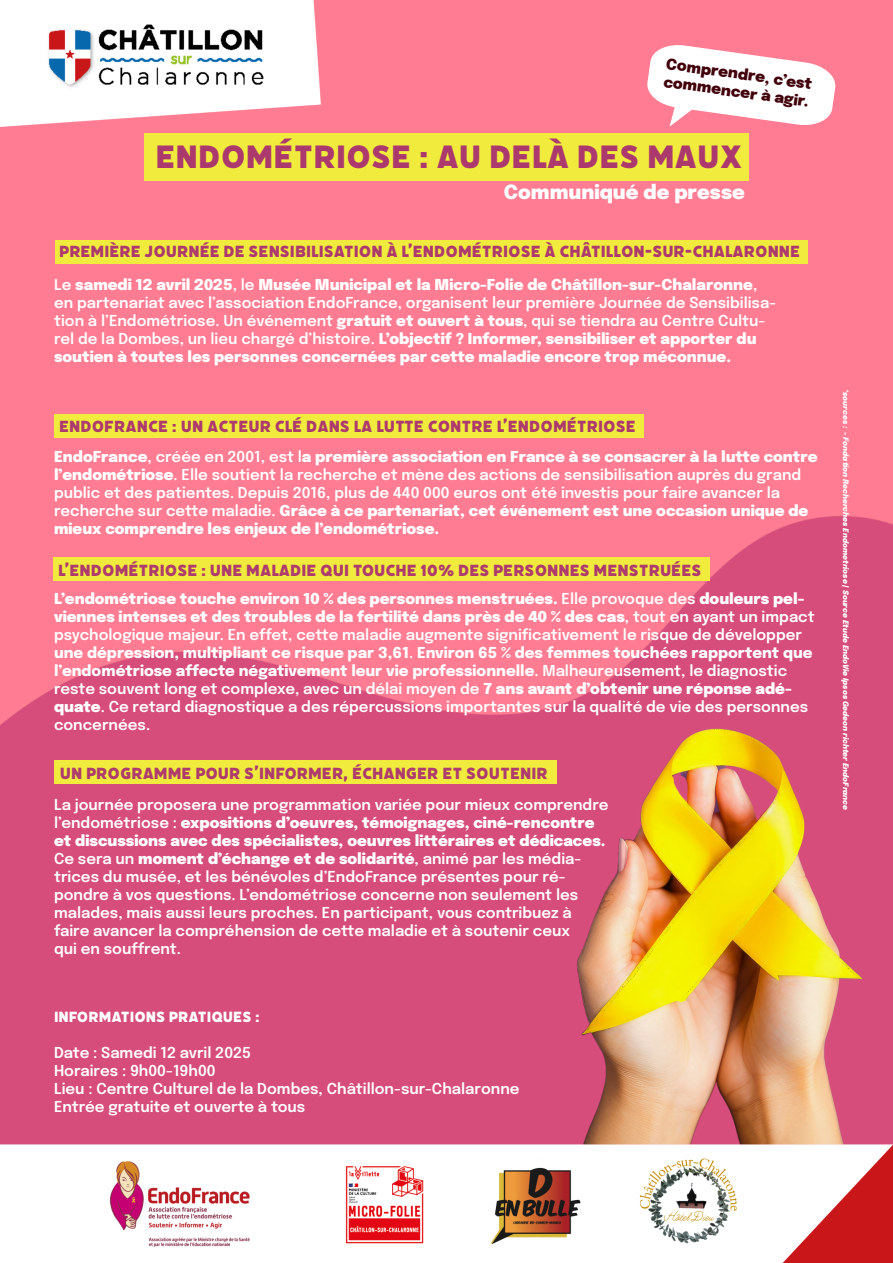
<style>
.page{position:relative;width:893px;height:1263px;background:#fff}
.page>*{position:absolute;margin:0;border:0;box-sizing:border-box;transform-origin:0 0}
.t1{font:36px "Filicudi Solid";color:#ac396d}
.t2{font:900 19.5px "Epilogue";color:#fff}
.t3{font:18px "Filicudi Solid";color:#ad3a6d}
.t4{font:18px "Filicudi Solid";color:#ad3b6d}
.t5{font:16.5px "Filicudi Solid";color:#fff}
.t6{font:600 15px/18px "Epilogue";color:#fff}
.t7{font:900 15px/18px "Epilogue";color:#fff}
.t8{font:900 15px/18px "Epilogue";color:#41000b}
.t9{font:italic 900 7.5px "Epilogue";color:#fff}
.s1{font-weight:600}
.s2{font-weight:900}
.s3{font-weight:800}
</style>
<div class="page">
<img style="left:0;top:0;width:893px;height:1263px">
<div style="left:54px;top:414px;width:589px;height:23px;background:#f0eb3d"></div>
<div style="left:144px;top:133px;width:605px;height:47px;background:#f0eb3d"></div>
<div style="left:55px;top:241px;width:753px;height:23px;background:#f0eb3d"></div>
<div style="left:53px;top:557px;width:656px;height:24px;background:#f0eb3d"></div>
<div style="left:55px;top:760px;width:502px;height:24px;background:#f0eb3d"></div>
<svg style="left:646px;top:43px;width:191px;height:84px"></svg>
<p class="t8" style="left:668px;top:53px;width:149px;rotate:8deg">Comprendre, c’est commencer à agir.</p>
<h1 class="t1" style="left:156px;top:135px;width:588px">ENDOMÉTRIOSE : AU DELÀ DES MAUX</h1>
<h2 class="t2" style="left:504px;top:176px;width:242px">Communiqué de presse</h2>
<p class="t3" style="left:59px;top:241px;width:740px">PREMIÈRE JOURNÉE DE SENSIBILISATION À L’ENDOMÉTRIOSE À CHÂTILLON-SUR-CHALARONNE</p>
<p class="t7" style="left:54px;top:274px;width:724px"><span class="s1">Le</span> samedi 12 avril 2025<span class="s1">, le</span> Musée Municipal et la Micro-Folie de Châtillon-sur-Chalaronne<span class="s1">, en partenariat avec l’association EndoFrance, organisent leur première Journée de Sensibilisa&shy;tion à l’Endométriose. Un événement</span> gratuit et ouvert à tous<span class="s1">, qui se tiendra au Centre Cultu&shy;rel de la Dombes, un lieu chargé d’histoire.</span> L’objectif ? Informer, sensibiliser et apporter du soutien à toutes les personnes concernées par cette maladie encore trop méconnue.</p>
<p class="t3" style="left:59px;top:416px;width:576px">ENDOFRANCE : UN ACTEUR CLÉ DANS LA LUTTE CONTRE L’ENDOMÉTRIOSE</p>
<p class="t6" style="left:54px;top:446px;width:765px"><span class="s2">EndoFrance</span>, créée en 2001, est l<span class="s2">a première association en France à se consacrer à la lutte contre l’endométriose</span>. Elle soutient la recherche et mène des actions de sensibilisation auprès du grand public et des patientes. Depuis 2016, plus de 440 000 euros ont été investis pour faire avancer la recherche sur cette maladie. <span class="s2">Grâce à ce partenariat, cet événement est une occasion unique de mieux comprendre les enjeux de l’endométriose.</span></p>
<p class="t4" style="left:58px;top:560px;width:645px">L’ENDOMÉTRIOSE : UNE MALADIE QUI TOUCHE 10% DES PERSONNES MENSTRUÉES</p>
<p class="t6" style="left:54px;top:589px;width:762px"><span class="s2">L’endométriose touche environ 10 % des personnes menstruées.</span> Elle provoque des <span class="s2">douleurs pel&shy;viennes intenses et des troubles de la fertilité dans près de 40 % des cas</span>, tout en ayant un impact psychologique majeur. En effet, cette maladie augmente significativement le risque de développer <span class="s3">une dépression, multipliant ce risque par 3,61</span>. <span class="s3">Environ 65 % des femmes touchées rapportent que l’endométriose affecte négativement leur vie professionnelle</span>. Malheureusement, le diagnostic reste souvent long et complexe, avec un délai moyen de <span class="s2">7 ans avant d’obtenir une réponse adé&shy;quate</span>. Ce retard diagnostique a des répercussions importantes sur la qualité de vie des personnes concernées.</p>
<p class="t4" style="left:60px;top:763px;width:489px">UN PROGRAMME POUR S’INFORMER, ÉCHANGER ET SOUTENIR</p>
<p class="t6" style="left:54px;top:795px;width:556px">La journée proposera une programmation variée pour mieux comprendre l’endométriose : <span class="s2">expositions d’oeuvres, témoignages, ciné-rencontre et discussions avec des spécialistes, oeuvres littéraires et dédicaces.<br></span>Ce sera un <span class="s2">moment d’échange et de solidarité</span>, animé par les média&shy;trices du musée, et les bénévoles d’EndoFrance présentes pour ré&shy;pondre à vos questions. L’endométriose concerne non seulement les malades, mais aussi leurs proches. En participant, vous contribuez à faire avancer la compréhension de cette maladie et à soutenir ceux<br>qui en souffrent.</p>
<p class="t5" style="left:54px;top:1007px;width:207px">INFORMATIONS PRATIQUES :</p>
<p class="t6" style="left:54px;top:1043px;width:467px">Date : Samedi 12 avril 2025<br>Horaires : 9h00-19h00<br>Lieu : Centre Culturel de la Dombes, Châtillon-sur-Chalaronne Entrée gratuite et ouverte à tous</p>
<p class="t9" style="left:852px;top:389px;width:423px;rotate:90deg">*sources : - Fondation Recherches Endometriose | Source Etude EndoVie Ipsos Gedeon richter EndoFrance</p>
</div>
